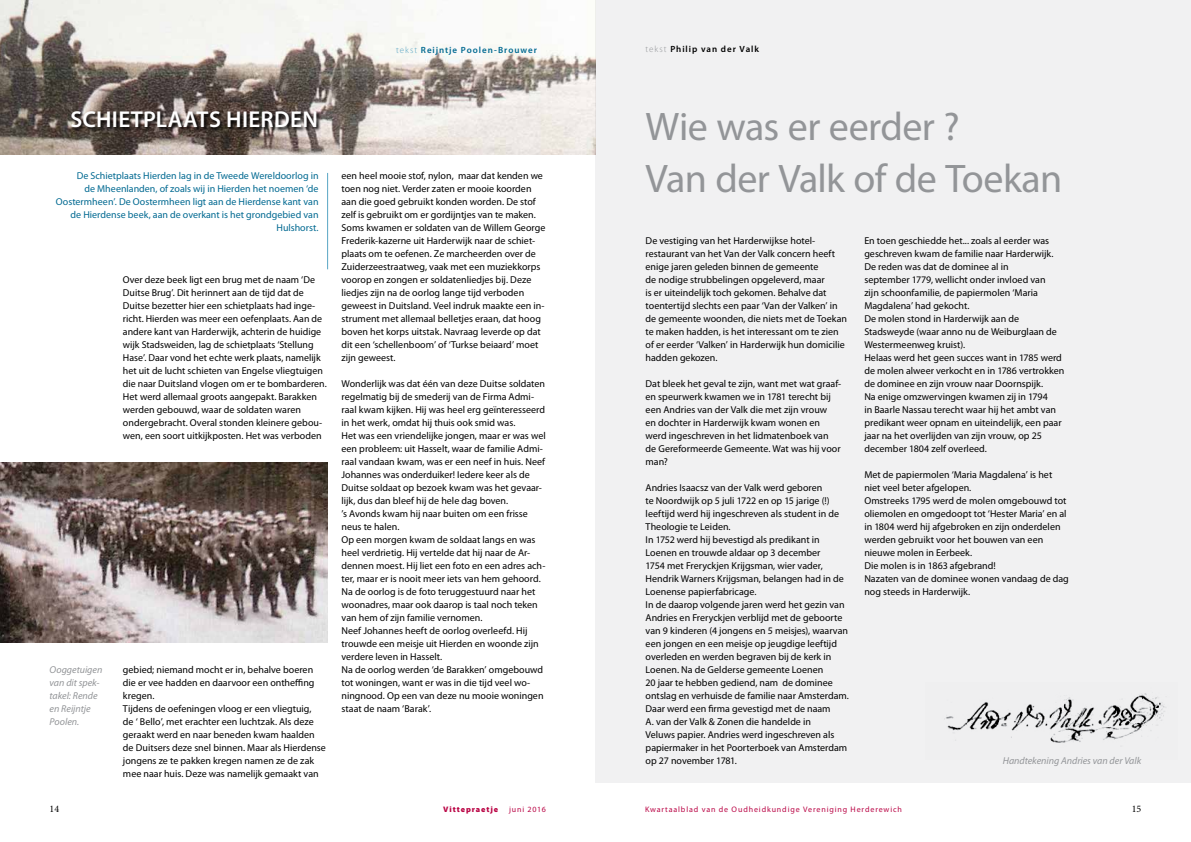
<style>
.page{position:relative;width:1191px;height:842px;background:#fff}
.page>*{position:absolute;margin:0;border:0;box-sizing:border-box;transform-origin:0 0}
.t1{font:40px/52px "Myriad Pro";letter-spacing:-.015em;color:#939598}
.t2{font:600 23px "Myriad Pro";letter-spacing:.015em;color:#fff}
.t3{font:10px/13px "Myriad Pro";color:#000}
.t4{font:10px/13px "Myriad Pro";color:#006991;text-align:right}
.t5{font:italic 10px/13px "Myriad Pro";color:#939598}
.t6{font:10px "Minion Pro";color:#000}
.t7{font:600 9px "Myriad Pro";letter-spacing:.105em;color:#006991}
.t8{font:600 9px "Myriad Pro";letter-spacing:.105em;color:#000}
.t9{font:8px "Myriad Pro";letter-spacing:.105em;color:#ba0646}
.t10{font:900 8px "Myriad Pro";letter-spacing:.115em;color:#ba0646}
.s1{font-weight:300;color:#57a5c4}
.s2{font-weight:300;color:#939598}
</style>
<div class="page">
<img style="left:0;top:0;width:595px;height:154px">
<hr style="left:327px;top:173px;width:1px;height:96px;background:#57a5c4">
<img style="left:0;top:462px;width:327px;height:180px">
<svg style="left:70px;top:110px;width:251px;height:22px;background:#4d443f"></svg>
<div style="left:595px;top:0;width:596px;height:783px;background:#f1f1f2"></div>
<img style="left:944px;top:693px;width:222px;height:50px">
<p class="t7" style="left:396px;top:44px;width:142px"><span class="s1">tekst</span> Reijntje Poolen-Brouwer</p>
<h2 class="t2" style="left:70px;top:105px;width:249px">Schietplaats HierdeN</h2>
<p class="t4" style="left:56px;top:169px;width:264px">De Schietplaats Hierden lag in de Tweede Wereldoorlog in<br>de Mheenlanden, of zoals wij in Hierden het noemen ‘de Oostermheen’. De Oostermheen ligt aan de Hierdense kant van de Hierdense beek, aan de overkant is het grondgebied van Hulshorst.</p>
<p class="t3" style="left:123px;top:273px;width:205px">Over deze beek ligt een brug met de naam ‘De Duitse Brug’. Dit herinnert aan de tijd dat de Duitse bezetter hier een schietplaats had inge&shy;richt. Hierden was meer een oefenplaats. Aan de andere kant van Harderwijk, achterin de huidige wijk Stadsweiden, lag de schietplaats ‘Stellung Hase’. Daar vond het echte werk plaats, namelijk het uit de lucht schieten van Engelse vliegtuigen die naar Duitsland vlogen om er te bombarderen.<br>Het werd allemaal groots aangepakt. Barakken werden gebouwd, waar de soldaten waren ondergebracht. Overal stonden kleinere gebou&shy;wen, een soort uitkijkposten. Het was verboden</p>
<p class="t5" style="left:50px;top:663px;width:54px">Ooggetuigen van dit spek&shy;takel: Rende en Reijntje<br>Poolen.</p>
<p class="t3" style="left:123px;top:663px;width:204px">gebied; niemand mocht er in, behalve boeren die er vee hadden en daarvoor een ontheffing kregen.<br>Tijdens de oefeningen vloog er een vliegtuig,<br>de ‘ Bello’, met erachter een luchtzak. Als deze geraakt werd en naar beneden kwam haalden de Duitsers deze snel binnen. Maar als Hierdense jongens ze te pakken kregen namen ze de zak mee naar huis. Deze was namelijk gemaakt van</p>
<p class="t3" style="left:341px;top:169px;width:205px">een heel mooie stof, nylon, maar dat kenden we toen nog niet. Verder zaten er mooie koorden aan die goed gebruikt konden worden. De stof zelf is gebruikt om er gordijntjes van te maken.<br>Soms kwamen er soldaten van de Willem George Frederik-kazerne uit Harderwijk naar de schiet&shy;plaats om te oefenen. Ze marcheerden over de Zuiderzeestraatweg, vaak met een muziekkorps voorop en zongen er soldatenliedjes bij. Deze liedjes zijn na de oorlog lange tijd verboden geweest in Duitsland. Veel indruk maakte een in&shy;strument met allemaal belletjes eraan, dat hoog boven het korps uitstak. Navraag leverde op dat dit een ‘schellenboom’ of ‘Turkse beiaard’ moet zijn geweest.</p>
<p class="t3" style="left:341px;top:377px;width:206px">Wonderlijk was dat één van deze Duitse soldaten regelmatig bij de smederij van de Firma Admi&shy;raal kwam kijken. Hij was heel erg geïnteresseerd in het werk, omdat hij thuis ook smid was.<br>Het was een vriendelijke jongen, maar er was wel een probleem: uit Hasselt, waar de familie Admi&shy;raal vandaan kwam, was er een neef in huis. Neef Johannes was onderduiker! Iedere keer als de Duitse soldaat op bezoek kwam was het gevaar&shy;lijk, dus dan bleef hij de hele dag boven.<br>’s Avonds kwam hij naar buiten om een frisse neus te halen.<br>Op een morgen kwam de soldaat langs en was heel verdrietig. Hij vertelde dat hij naar de Ar&shy;dennen moest. Hij liet een foto en een adres ach&shy;ter, maar er is nooit meer iets van hem gehoord.<br>Na de oorlog is de foto teruggestuurd naar het woonadres, maar ook daarop is taal noch teken van hem of zijn familie vernomen.<br>Neef Johannes heeft de oorlog overleefd. Hij trouwde een meisje uit Hierden en woonde zijn verdere leven in Hasselt.<br>Na de oorlog werden ‘de Barakken’ omgebouwd tot woningen, want er was in die tijd veel wo&shy;ningnood. Op een van deze nu mooie woningen staat de naam ‘Barak’.</p>
<p class="t8" style="left:645px;top:44px;width:115px"><span class="s2">tekst</span> Philip van der Valk</p>
<h1 class="t1" style="left:645px;top:100px;width:418px">Wie was er eerder ?<br>Van der Valk of de Toekan</h1>
<p class="t3" style="left:645px;top:234px;width:203px">De vestiging van het Harderwijkse hotel&shy;restaurant van het Van der Valk concern heeft enige jaren geleden binnen de gemeente<br>de nodige strubbelingen opgeleverd, maar<br>is er uiteindelijk toch gekomen. Behalve dat toentertijd slechts een paar ‘Van der Valken’ in de gemeente woonden, die niets met de Toekan te maken hadden, is het interessant om te zien of er eerder ‘Valken’ in Harderwijk hun domicilie hadden gekozen.</p>
<p class="t3" style="left:645px;top:377px;width:197px">Dat bleek het geval te zijn, want met wat graaf&shy;en speurwerk kwamen we in 1781 terecht bij een Andries van der Valk die met zijn vrouw<br>en dochter in Harderwijk kwam wonen en werd ingeschreven in het lidmatenboek van de Gereformeerde Gemeente. Wat was hij voor man?</p>
<p class="t3" style="left:645px;top:481px;width:205px">Andries Isaacsz van der Valk werd geboren<br>te Noordwijk op 5 juli 1722 en op 15 jarige (!) leeftijd werd hij ingeschreven als student in de Theologie te Leiden.<br>In 1752 werd hij bevestigd als predikant in Loenen en trouwde aldaar op 3 december<br>1754 met Freryckjen Krijgsman, wier vader, Hendrik Warners Krijgsman, belangen had in de Loenense papierfabricage.<br>In de daarop volgende jaren werd het gezin van Andries en Freryckjen verblijd met de geboorte van 9 kinderen (4 jongens en 5 meisjes), waarvan een jongen en een meisje op jeugdige leeftijd overleden en werden begraven bij de kerk in Loenen. Na de Gelderse gemeente Loenen<br>20 jaar te hebben gediend, nam de dominee ontslag en verhuisde de familie naar Amsterdam.<br>Daar werd een firma gevestigd met de naam<br>A. van der Valk &amp; Zonen die handelde in<br>Veluws papier. Andries werd ingeschreven als papiermaker in het Poorterboek van Amsterdam op 27 november 1781.</p>
<p class="t3" style="left:864px;top:234px;width:201px">En toen geschiedde het... zoals al eerder was geschreven kwam de familie naar Harderwijk.<br>De reden was dat de dominee al in<br>september 1779, wellicht onder invloed van<br>zijn schoonfamilie, de papiermolen ‘Maria Magdalena’ had gekocht.<br>De molen stond in Harderwijk aan de Stadsweyde (waar anno nu de Weiburglaan de Westermeenweg kruist).<br>Helaas werd het geen succes want in 1785 werd de molen alweer verkocht en in 1786 vertrokken de dominee en zijn vrouw naar Doornspijk.<br>Na enige omzwervingen kwamen zij in 1794<br>in Baarle Nassau terecht waar hij het ambt van predikant weer opnam en uiteindelijk, een paar jaar na het overlijden van zijn vrouw, op 25 december 1804 zelf overleed.</p>
<p class="t3" style="left:864px;top:468px;width:206px">Met de papiermolen ‘Maria Magdalena’ is het niet veel beter afgelopen.<br>Omstreeks 1795 werd de molen omgebouwd tot oliemolen en omgedoopt tot ‘Hester Maria’ en al in 1804 werd hij afgebroken en zijn onderdelen werden gebruikt voor het bouwen van een nieuwe molen in Eerbeek.<br>Die molen is in 1863 afgebrand!<br>Nazaten van de dominee wonen vandaag de dag nog steeds in Harderwijk.</p>
<p class="t5" style="left:1002px;top:754px;width:140px">Handtekening Andries van der Valk</p>
<p class="t6" style="left:50px;top:802px;width:11px">14</p>
<p class="t10" style="left:443px;top:804px;width:56px">Vittepraetje</p>
<p class="t9" style="left:509px;top:804px;width:38px">juni 2016</p>
<p class="t9" style="left:645px;top:804px;width:258px">Kwartaalblad van de Oudheidkundige Vereniging Herderewich</p>
<p class="t6" style="left:1131px;top:802px;width:11px">15</p>
</div>
